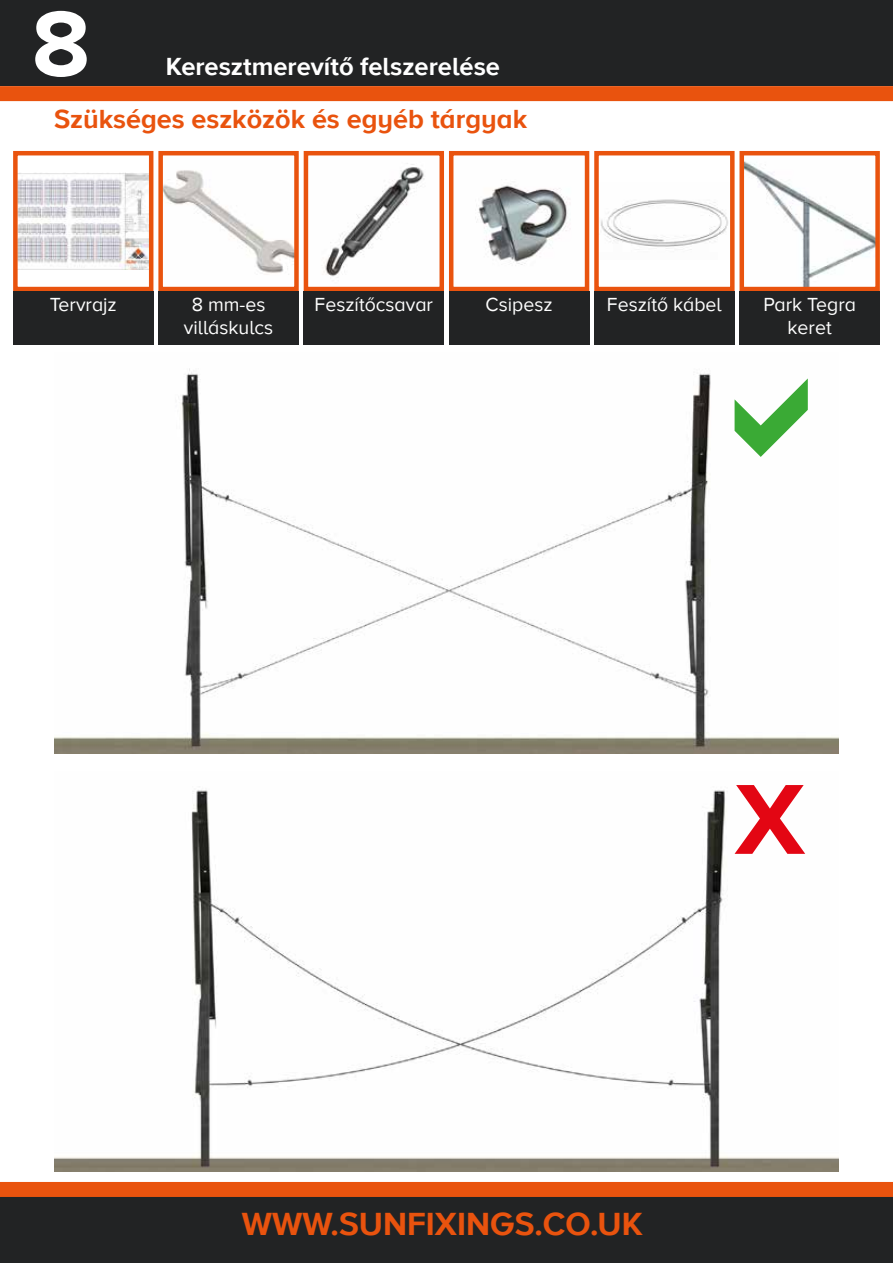
<style>
.page{position:relative;width:893px;height:1263px;background:#fff}
.page>*{position:absolute;margin:0;border:0;box-sizing:border-box;transform-origin:0 0}
.t1{font:700 96px "Proxima Nova A";color:#fff}
.t2{font:700 33px "Proxima Nova A";color:#e9530e}
.t3{font:700 27px "Proxima Nova A";color:#e9530e}
.t4{font:700 25.5px "Proxima Nova A";color:#fff}
.t5{font:19.5px/23.4px "Proxima Nova A";color:#fff;text-align:center}
</style>
<div class="page">
<div style="left:0;top:0;width:893px;height:86px;background:#222324"></div>
<div style="left:0;top:1195px;width:893px;height:68px;background:#222324"></div>
<div style="left:0;top:1182px;width:893px;height:15px;background:#e9530e"></div>
<div style="left:0;top:86px;width:893px;height:15px;background:#e9530e"></div>
<img style="left:54px;top:368px;width:785px;height:385px">
<img style="left:54px;top:790px;width:785px;height:381px">
<img style="left:18px;top:173px;width:130px;height:96px">
<div style="left:13px;top:151px;width:140px;height:140px;border:4px solid #e9530e"></div>
<img style="left:163px;top:170px;width:131px;height:105px">
<div style="left:158px;top:151px;width:141px;height:140px;border:4px solid #e9530e"></div>
<img style="left:323px;top:163px;width:102px;height:114px">
<div style="left:304px;top:151px;width:140px;height:140px;border:4px solid #e9530e"></div>
<img style="left:477px;top:185px;width:91px;height:80px">
<div style="left:449px;top:151px;width:140px;height:140px;border:4px solid #e9530e"></div>
<img style="left:601px;top:199px;width:127px;height:51px">
<div style="left:594px;top:151px;width:141px;height:140px;border:4px solid #e9530e"></div>
<img style="left:744px;top:156px;width:131px;height:130px">
<div style="left:739px;top:151px;width:141px;height:140px;border:4px solid #e9530e"></div>
<div style="left:13px;top:291px;width:140px;height:53px;background:#222324"></div>
<div style="left:158px;top:291px;width:141px;height:53px;background:#222324"></div>
<div style="left:304px;top:291px;width:140px;height:53px;background:#222324"></div>
<div style="left:449px;top:291px;width:140px;height:53px;background:#222324"></div>
<div style="left:594px;top:291px;width:141px;height:53px;background:#222324"></div>
<div style="left:739px;top:291px;width:141px;height:53px;background:#222324"></div>
<svg style="left:735px;top:378px;width:73px;height:79px"></svg>
<svg style="left:735px;top:785px;width:70px;height:69px"></svg>
<h1 class="t1" style="left:32px;top:-11px;width:60px">8</h1>
<h3 class="t3" style="left:54px;top:103px;width:475px">Szükséges eszközök és egyéb tárgyak</h3>
<h3 class="t4" style="left:166px;top:52px;width:336px">Keresztmerevítő felszerelése</h3>
<p class="t5" style="left:50px;top:293px;width:69px">Tervrajz</p>
<p class="t5" style="left:184px;top:293px;width:91px">8 mm-es villáskulcs</p>
<p class="t5" style="left:315px;top:293px;width:120px">Feszítőcsavar</p>
<p class="t5" style="left:486px;top:293px;width:69px">Csipesz</p>
<p class="t5" style="left:607px;top:293px;width:116px">Feszítő kábel</p>
<p class="t5" style="left:763px;top:293px;width:94px">Park Tegra keret</p>
<h2 class="t2" style="left:242px;top:1205px;width:402px">WWW.SUNFIXINGS.CO.UK</h2>
</div>
